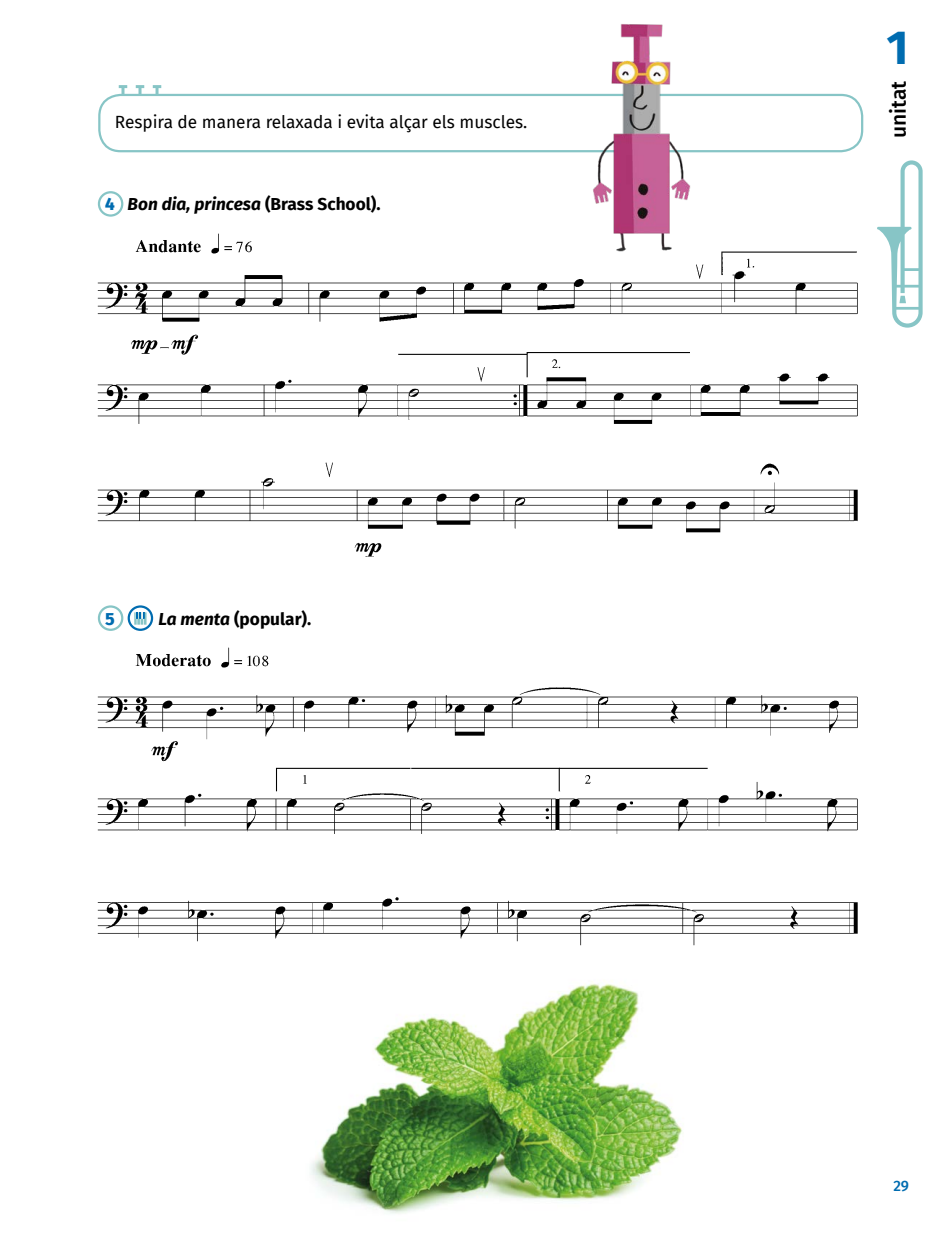
<style>
.page{position:relative;width:936px;height:1234px;background:#fff}
.page>*{position:absolute;margin:0;border:0;box-sizing:border-box;transform-origin:0 0}
.t1{font:700 48px "Fira Sans";color:#006cb0}
.t2{font:500 21px "Fira Sans";color:#000}
.t3{font:17.25px "Fira Sans";color:#000}
.t4{font:italic 700 17.25px "Fira Sans";color:#000}
.t5{font:700 17.25px "Fira Sans";color:#000}
.t6{font:800 17.25px "Fira Sans";color:#006cb0}
.t7{font:500 15px "Fira Sans";color:#006cb0}
.s1{font-style:normal}
.s2{font-style:italic}
</style>
<div class="page">
<svg style="left:877px;top:160px;width:45px;height:167px"></svg>
<img style="left:310px;top:983px;width:372px;height:231px">
<img style="left:98px;top:210px;width:760px;height:347px">
<img style="left:98px;top:624px;width:760px;height:358px">
<svg style="left:153px;top:85px;width:8px;height:9px"></svg>
<svg style="left:136px;top:85px;width:8px;height:9px"></svg>
<svg style="left:119px;top:85px;width:8px;height:9px"></svg>
<div style="left:98px;top:94px;width:765px;height:58px;border:2px solid #87c5c6;border-radius:21px"></div>
<div style="left:99px;top:192px;width:23px;height:23px;background:#fff;border-radius:50%"></div>
<div style="left:98px;top:191px;width:25px;height:26px;border:2px solid #87c5c6;border-radius:50%"></div>
<div style="left:99px;top:606px;width:23px;height:23px;background:#fff;border-radius:50%"></div>
<div style="left:98px;top:605px;width:25px;height:25px;border:2px solid #87c5c6;border-radius:50%"></div>
<svg style="left:129px;top:606px;width:23px;height:23px"></svg>
<div style="left:128px;top:605px;width:25px;height:25px;border:2px solid #006cb0;border-radius:50%"></div>
<svg style="left:134px;top:611px;width:12px;height:13px"></svg>
<img style="left:529px;top:24px;width:239px;height:233px">
<p class="t3" style="left:115px;top:109px;width:414px">Respira de manera relaxada i evita alçar els muscles.</p>
<p class="t6" style="left:105px;top:189px;width:11px">4</p>
<p class="t4" style="left:128px;top:190px;width:254px">Bon dia, princesa <span class="s1">(Brass School).</span></p>
<p class="t6" style="left:105px;top:603px;width:11px">5</p>
<p class="t5" style="left:158px;top:604px;width:154px"><span class="s2">La menta</span> (popular).</p>
<h1 class="t1" style="left:886px;top:7px;width:24px">1</h1>
<p class="t2" style="left:881px;top:138px;width:59px;rotate:-90deg">unitat</p>
<p class="t7" style="left:893px;top:1173px;width:17px">29</p>
</div>
